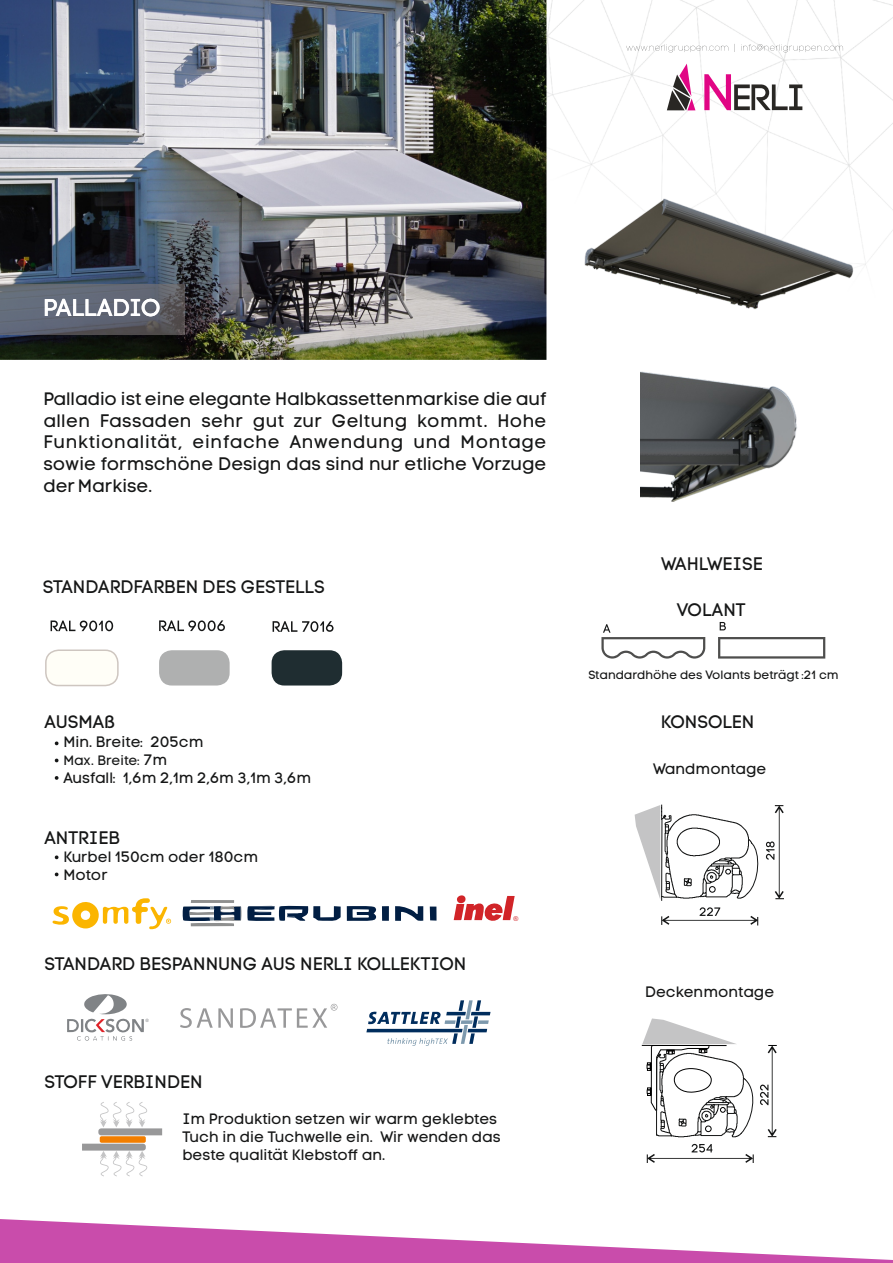
<style>
.page{position:relative;width:893px;height:1263px;background:#fff}
.page>*{position:absolute;margin:0;border:0;box-sizing:border-box;transform-origin:0 0}
.t1{font:24.15px "Code Pro LC";color:#fff}
.t2{font:18px/21.6px "Code Pro LC";color:#151616;text-align:justify}
.t3{font:15px/18px "Code Pro LC";color:#151616}
.t4{font:13.5px "Code Pro LC";color:#151616}
.t5{font:12px "Code Pro LC";color:#151616}
.t6{font:6.6px "Arial";color:#d12428}
.s1{font-size:15px}
</style>
<div class="page">
<img style="left:546px;top:0;width:347px;height:309px">
<img style="left:0;top:0;width:546px;height:360px">
<svg style="left:704px;top:74px;width:98px;height:36px"></svg>
<svg style="left:667px;top:64px;width:28px;height:46px"></svg>
<svg style="left:626px;top:44px;width:217px;height:9px"></svg>
<div style="left:0;top:284px;width:185px;height:51px;background:#7c7573;opacity:.6"></div>
<svg style="left:53px;top:898px;width:118px;height:31px"></svg>
<svg style="left:395px;top:906px;width:28px;height:15px"></svg>
<hr style="left:191px;top:900px;width:43px;height:3px;background:#8e8f8f">
<div style="left:382px;top:906px;width:7px;height:15px;background:#011e43"></div>
<div style="left:430px;top:906px;width:7px;height:14px;background:#011e43"></div>
<svg style="left:347px;top:906px;width:30px;height:15px"></svg>
<svg style="left:182px;top:905px;width:159px;height:21px"></svg>
<svg style="left:647px;top:1144px;width:107px;height:19px"></svg>
<svg style="left:642px;top:1018px;width:135px;height:120px"></svg>
<svg style="left:661px;top:907px;width:97px;height:18px"></svg>
<svg style="left:635px;top:805px;width:149px;height:95px"></svg>
<img style="left:574px;top:175px;width:284px;height:134px">
<img style="left:640px;top:371px;width:157px;height:131px">
<svg style="left:0;top:1219px;width:893px;height:44px"></svg>
<svg style="left:454px;top:895px;width:61px;height:26px"></svg>
<div style="left:46px;top:650px;width:72px;height:35px;background:#fffef7;border-radius:13px"></div>
<div style="left:45px;top:649px;width:74px;height:37px;border:2px solid #cec6c0;border-radius:13px"></div>
<div style="left:272px;top:650px;width:70px;height:35px;background:#1f2d31;border-radius:13px"></div>
<div style="left:159px;top:650px;width:71px;height:35px;background:#afb0b0;border-radius:13px"></div>
<svg style="left:51px;top:620px;width:62px;height:11px"></svg>
<svg style="left:159px;top:620px;width:66px;height:11px"></svg>
<svg style="left:273px;top:621px;width:61px;height:11px"></svg>
<svg style="left:55px;top:776px;width:4px;height:4px"></svg>
<svg style="left:55px;top:759px;width:4px;height:3px"></svg>
<svg style="left:55px;top:741px;width:4px;height:4px"></svg>
<svg style="left:55px;top:872px;width:4px;height:4px"></svg>
<svg style="left:55px;top:855px;width:4px;height:4px"></svg>
<svg style="left:98px;top:1102px;width:64px;height:33px"></svg>
<svg style="left:82px;top:1144px;width:65px;height:32px"></svg>
<div style="left:100px;top:1136px;width:46px;height:7px;background:#f27e00;border-radius:2px"></div>
<svg style="left:67px;top:994px;width:82px;height:47px"></svg>
<svg style="left:366px;top:1000px;width:124px;height:46px"></svg>
<svg style="left:180px;top:1004px;width:157px;height:24px"></svg>
<svg style="left:718px;top:637px;width:107px;height:21px"></svg>
<svg style="left:601px;top:624px;width:104px;height:34px"></svg>
<svg style="left:720px;top:622px;width:6px;height:8px"></svg>
<h1 class="t1" style="left:43px;top:298px;width:119px">PALLADIO</h1>
<p class="t2" style="left:43px;top:390px;width:505px">Palladio ist eine elegante Halbkassettenmarkise die auf allen Fassaden sehr gut zur Geltung kommt. Hohe Funktionalität, einfache Anwendung und Montage sowie formschöne Design das sind nur etliche Vorzuge der Markise.</p>
<p class="t2" style="left:43px;top:578px;width:284px">STANDARDFARBEN DES GESTELLS</p>
<p class="t2" style="left:44px;top:713px;width:73px">AUSMAß</p>
<p class="t3" style="left:63px;top:734px;width:142px">Min. Breite: 205cm</p>
<p class="t4" style="left:63px;top:755px;width:105px">Max. Breite: <span class="s1">7m</span></p>
<p class="t3" style="left:63px;top:770px;width:249px">Ausfall: 1,6m 2,1m 2,6m 3,1m 3,6m</p>
<p class="t2" style="left:44px;top:829px;width:77px">ANTRIEB</p>
<p class="t3" style="left:63px;top:849px;width:196px">Kurbel 150cm oder 180cm<br>Motor</p>
<p class="t2" style="left:44px;top:955px;width:423px">STANDARD BESPANNUNG AUS NERLI KOLLEKTION</p>
<p class="t6" style="left:514px;top:916px;width:6px">®</p>
<p class="t2" style="left:44px;top:1072px;width:160px">STOFF VERBINDEN</p>
<p class="t3" style="left:182px;top:1111px;width:320px">Im Produktion setzen wir warm geklebtes<br>Tuch in die Tuchwelle ein. Wir wenden das beste qualität Klebstoff an.</p>
<p class="t2" style="left:661px;top:554px;width:103px">WAHLWEISE</p>
<p class="t2" style="left:677px;top:601px;width:70px">VOLANT</p>
<p class="t5" style="left:588px;top:669px;width:252px">Standardhöhe des Volants beträgt :21 cm</p>
<p class="t2" style="left:661px;top:712px;width:95px">KONSOLEN</p>
<p class="t3" style="left:653px;top:761px;width:115px">Wandmontage</p>
<p class="t3" style="left:645px;top:984px;width:131px">Deckenmontage</p>
</div>
